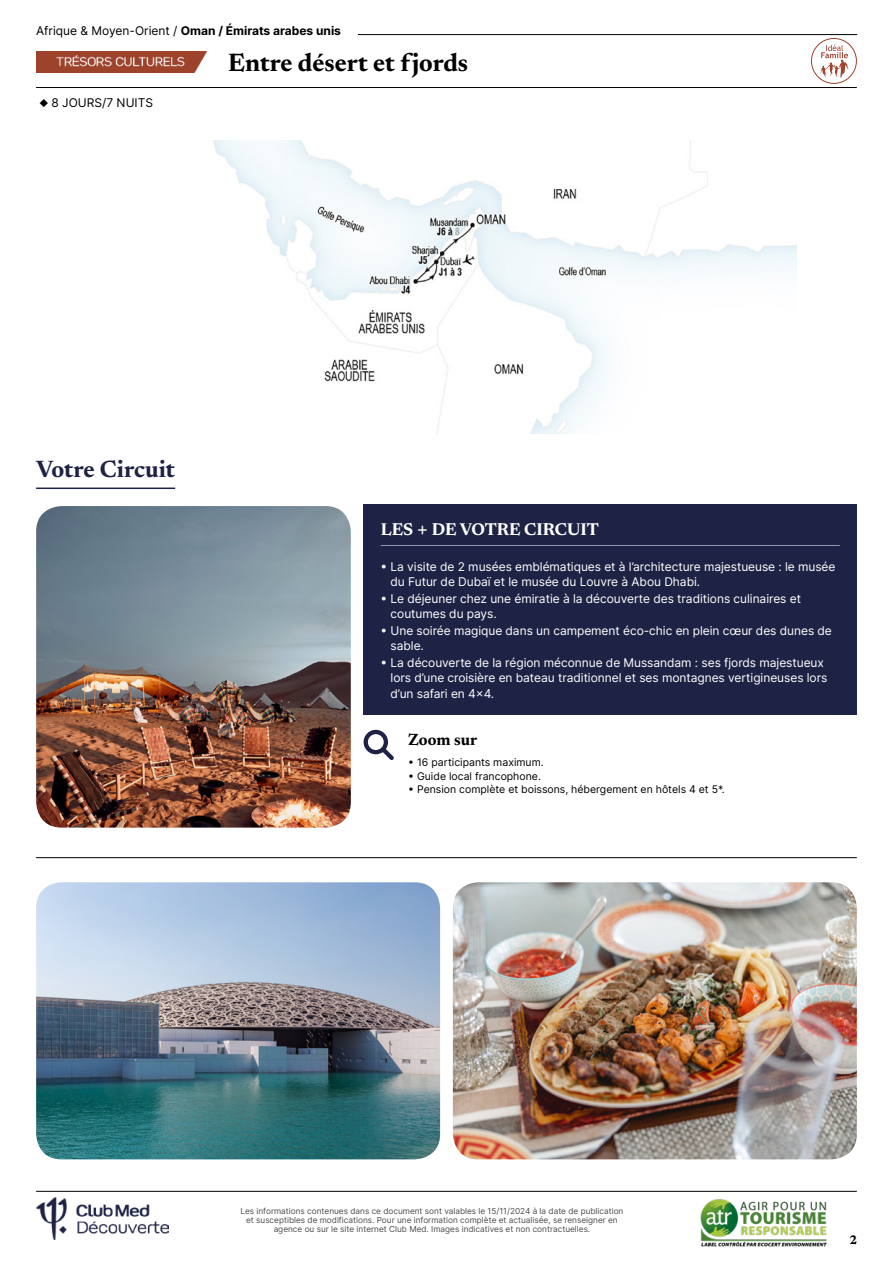
<style>
.page{position:relative;width:893px;height:1263px;background:#fff}
.page>*{position:absolute;margin:0;border:0;box-sizing:border-box;transform-origin:0 0}
.t1{font:700 25.5px "Newsreader 24 pt";color:#000}
.t2{font:700 24px "Newsreader 24 pt";color:#1e2346}
.t3{font:700 17.25px "Newsreader 24 pt";color:#fff}
.t4{font:700 16.5px "Newsreader 24 pt";color:#000}
.t5{font:700 12.6px "Newsreader 24 pt";color:#000}
.t6{font:12px/15px "Inter";letter-spacing:-.005em;color:#fff}
.t7{font:700 12px "Inter";color:#000}
.t8{font:12px "Inter";color:#000}
.t9{font:10.5px "Inter";color:#000}
.t10{font:8.25px/9px "Inter";color:#4d4d4d;text-align:center}
.s1{font-weight:400}
.s2{font-size:22.5px}
</style>
<div class="page">
<hr style="left:64px;top:34px;width:793px;height:1px;background:#000">
<img style="left:36px;top:51px;width:171px;height:21px">
<hr style="left:36px;top:87px;width:821px;height:1px;background:#000">
<div style="left:36px;top:26px;width:322px;height:17px;background:#fff"></div>
<hr style="left:36px;top:1191px;width:821px;height:1px;background:#000">
<div style="left:811px;top:38px;width:46px;height:46px;border:1px solid #9d432c;border-radius:50%"></div>
<svg style="left:821px;top:45px;width:27px;height:33px"></svg>
<img style="left:36px;top:1197px;width:132px;height:42px">
<img style="left:700px;top:1199px;width:127px;height:48px">
<img style="left:453px;top:882px;width:404px;height:277px">
<img style="left:36px;top:882px;width:404px;height:277px">
<div style="left:364px;top:505px;width:493px;height:47px;background:#1e2346"></div>
<hr style="left:381px;top:545px;width:459px;height:2px;background:#fff">
<div style="left:364px;top:546px;width:493px;height:57px;background:#1e2346"></div>
<div style="left:364px;top:578px;width:493px;height:57px;background:#1e2346"></div>
<div style="left:364px;top:610px;width:493px;height:57px;background:#1e2346"></div>
<div style="left:364px;top:642px;width:493px;height:72px;background:#1e2346"></div>
<svg style="left:364px;top:730px;width:30px;height:30px"></svg>
<img style="left:36px;top:506px;width:315px;height:322px">
<hr style="left:36px;top:857px;width:821px;height:1px;background:#000">
<hr style="left:36px;top:487px;width:139px;height:2px;background:#1e2346">
<img style="left:212px;top:140px;width:584px;height:294px">
<p class="t7" style="left:36px;top:22px;width:306px"><span class="s1">Afrique &amp; Moyen-Orient /</span> Oman / Émirats arabes unis</p>
<h1 class="t1" style="left:228px;top:44px;width:242px">Entre désert et fjords</h1>
<p class="t8" style="left:40px;top:93px;width:115px">◆ 8 JOURS/7 NUITS</p>
<h2 class="t2" style="left:36px;top:452px;width:141px">Votre Circuit</h2>
<h3 class="t3" style="left:381px;top:517px;width:220px">LES <span class="s2">+</span> DE VOTRE CIRCUIT</h3>
<p class="t6" style="left:391px;top:559px;width:446px;text-indent:-10px">• La visite de 2 musées emblématiques et à l’architecture majestueuse : le musée du Futur de Dubaï et le musée du Louvre à Abou Dhabi.</p>
<p class="t6" style="left:391px;top:591px;width:412px;text-indent:-10px">• Le déjeuner chez une émiratie à la découverte des traditions culinaires et coutumes du pays.</p>
<p class="t6" style="left:391px;top:623px;width:443px;text-indent:-10px">• Une soirée magique dans un campement éco-chic en plein cœur des dunes de sable.</p>
<p class="t6" style="left:391px;top:655px;width:438px;text-indent:-10px">• La découverte de la région méconnue de Mussandam : ses fjords majestueux lors d’une croisière en bateau traditionnel et ses montagnes vertigineuses lors d’un safari en 4x4.</p>
<h3 class="t4" style="left:408px;top:728px;width:70px">Zoom sur</h3>
<p class="t9" style="left:408px;top:755px;width:137px">• 16 participants maximum.</p>
<p class="t9" style="left:408px;top:768px;width:134px">• Guide local francophone.</p>
<p class="t9" style="left:408px;top:782px;width:318px">• Pension complète et boissons, hébergement en hôtels 4 et 5*.</p>
<p class="t10" style="left:240px;top:1206px;width:384px">Les informations contenues dans ce document sont valables le 15/11/2024 à la date de publication et susceptibles de modifications. Pour une information complète et actualisée, se renseigner en agence ou sur le site internet Club Med. Images indicatives et non contractuelles.</p>
<p class="t5" style="left:849px;top:1230px;width:9px">2</p>
</div>
